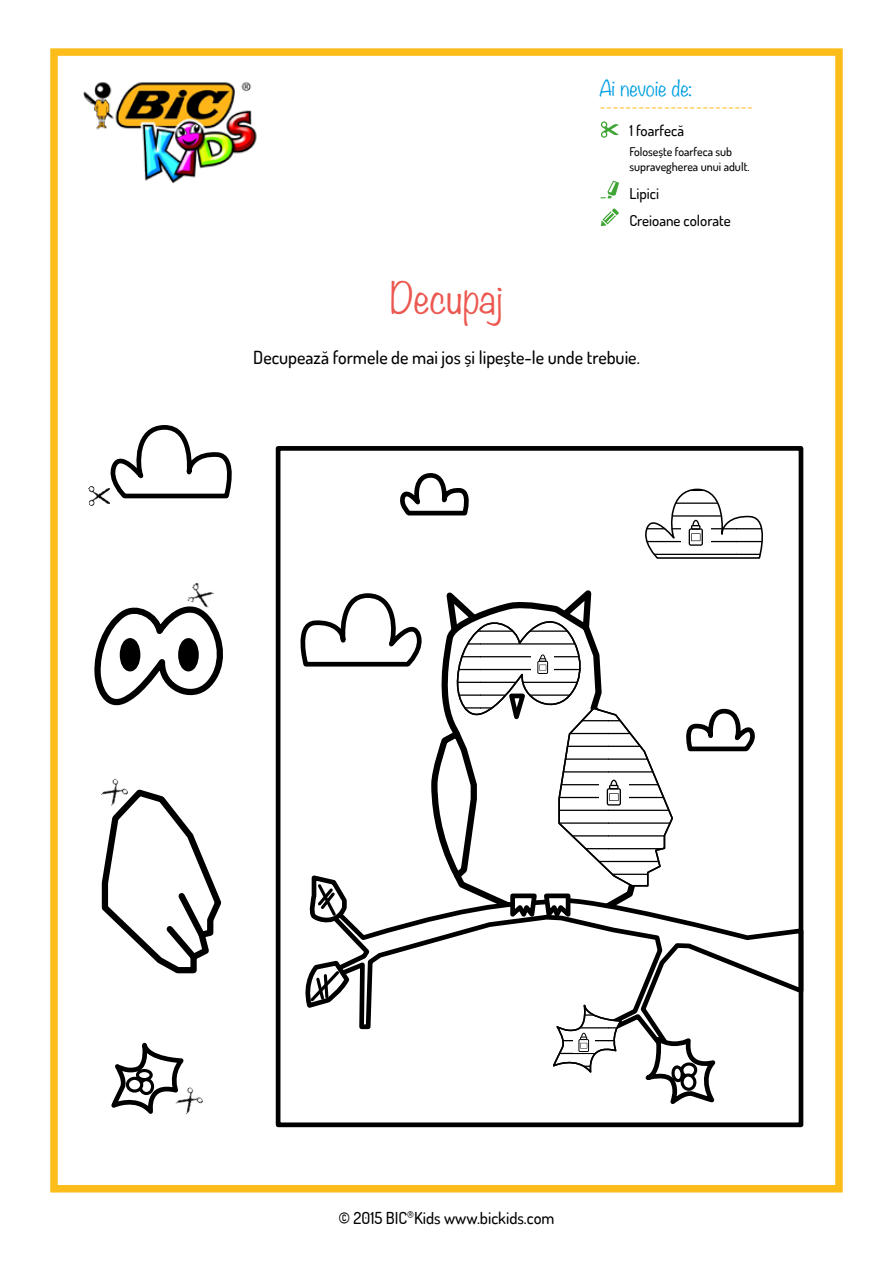
<style>
.page{position:relative;width:893px;height:1263px;background:#fff}
.page>*{position:absolute;margin:0;border:0;box-sizing:border-box;transform-origin:0 0}
.t1{font:300 37.5px "Noteworthy";color:#eb5850}
.t2{font:300 19.5px "Noteworthy";color:#009fe3}
.t3{font:500 18px "Dosis";color:#000}
.t4{font:18px "Minion Pro";color:#fcbd1b}
.t5{font:500 16.5px "Dosis";color:#000}
.t6{font:500 15px/27px "Dosis";color:#000}
.t7{font:500 12px/14.4px "Dosis";color:#000}
</style>
<div class="page">
<div style="left:50px;top:48px;width:793px;height:1144px;border:8px solid #fcbd1b"></div>
<img style="left:83px;top:82px;width:174px;height:101px">
<svg style="left:601px;top:208px;width:18px;height:18px"></svg>
<svg style="left:600px;top:121px;width:19px;height:17px"></svg>
<svg style="left:601px;top:181px;width:18px;height:17px"></svg>
<svg style="left:339px;top:896px;width:465px;height:155px"></svg>
<svg style="left:643px;top:1033px;width:75px;height:72px"></svg>
<svg style="left:305px;top:958px;width:48px;height:53px"></svg>
<svg style="left:400px;top:473px;width:69px;height:43px"></svg>
<svg style="left:686px;top:708px;width:69px;height:44px"></svg>
<div style="left:276px;top:446px;width:527px;height:681px;border:5px solid #000"></div>
<svg style="left:97px;top:606px;width:126px;height:100px"></svg>
<div style="left:123px;top:641px;width:14px;height:27px;background:#000;border-radius:50%"></div>
<div style="left:120px;top:638px;width:20px;height:33px;border:6px solid #000;border-radius:50%"></div>
<div style="left:181px;top:641px;width:15px;height:27px;background:#000;border-radius:50%"></div>
<div style="left:178px;top:638px;width:21px;height:33px;border:6px solid #000;border-radius:50%"></div>
<img style="left:187px;top:583px;width:28px;height:25px">
<svg style="left:101px;top:789px;width:121px;height:185px"></svg>
<img style="left:101px;top:778px;width:28px;height:29px">
<svg style="left:111px;top:1045px;width:73px;height:69px"></svg>
<div style="left:140px;top:1079px;width:13px;height:14px;background:#fff;border-radius:50%"></div>
<div style="left:139px;top:1078px;width:15px;height:17px;border:3px solid #000;border-radius:50%"></div>
<div style="left:137px;top:1070px;width:14px;height:9px;background:#fff;border-radius:50%"></div>
<div style="left:136px;top:1069px;width:17px;height:12px;border:3px solid #000;border-radius:50%"></div>
<div style="left:127px;top:1078px;width:15px;height:13px;background:#fff;border-radius:50%"></div>
<div style="left:126px;top:1077px;width:17px;height:15px;border:3px solid #000;border-radius:50%"></div>
<img style="left:174px;top:1087px;width:29px;height:28px">
<svg style="left:300px;top:590px;width:374px;height:336px"></svg>
<svg style="left:645px;top:488px;width:119px;height:71px"></svg>
<svg style="left:552px;top:1005px;width:71px;height:67px"></svg>
<img style="left:88px;top:486px;width:22px;height:20px">
<svg style="left:102px;top:425px;width:130px;height:76px"></svg>
<p class="t2" style="left:600px;top:71px;width:94px">Ai nevoie de:</p>
<p class="t4" style="left:600px;top:94px;width:155px">------------------------</p>
<p class="t7" style="left:629px;top:145px;width:122px">Folosește foarfeca sub supravegherea unui adult.</p>
<p class="t6" style="left:629px;top:116px;width:56px">1 foarfecă</p>
<h1 class="t1" style="left:390px;top:265px;width:114px">Decupaj</h1>
<p class="t6" style="left:629px;top:179px;width:103px">Lipici<br>Creioane colorate</p>
<p class="t3" style="left:253px;top:346px;width:388px">Decupează formele de mai jos și lipește-le unde trebuie.</p>
<p class="t5" style="left:338px;top:1207px;width:218px">© 2015 BIC<sup>®</sup>Kids www.bickids.com</p>
</div>
